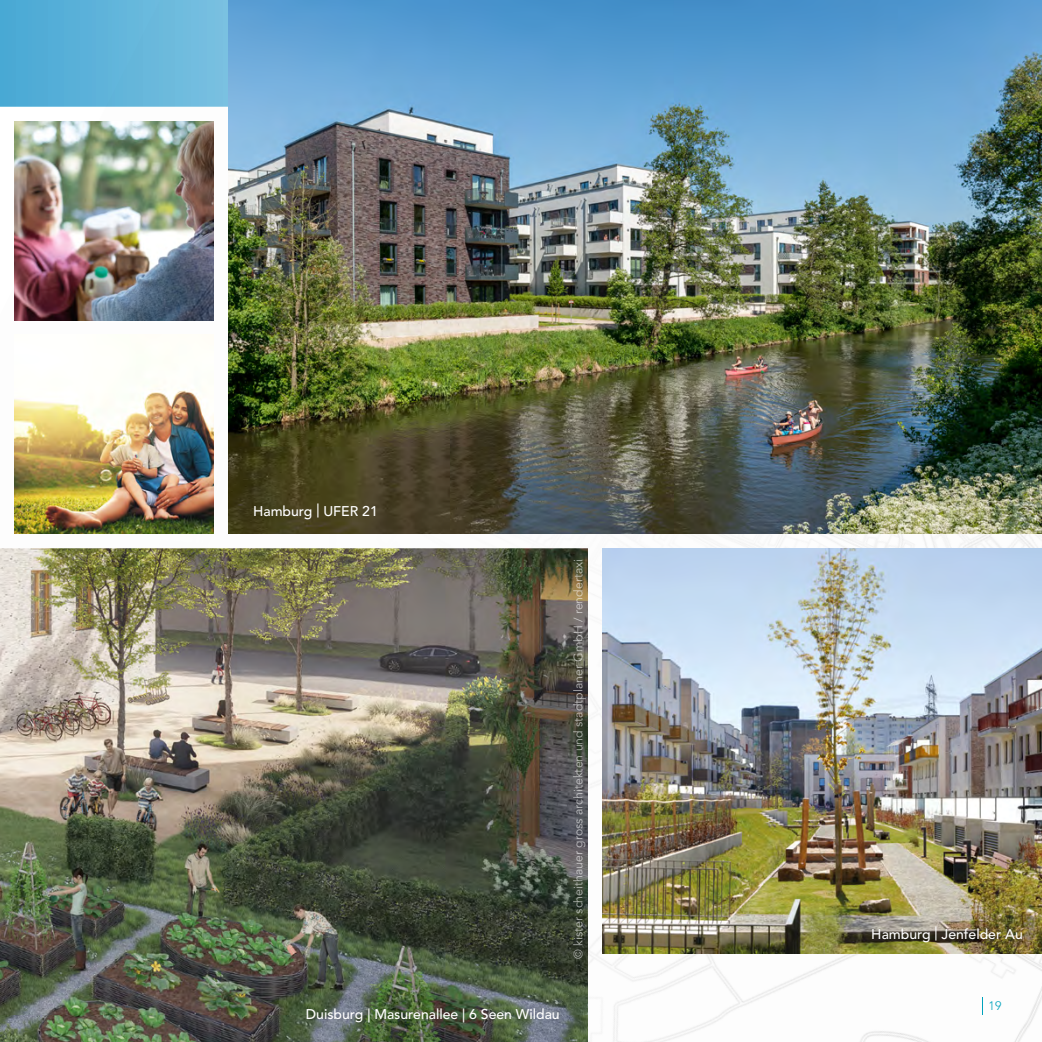
<style>
.page{position:relative;width:1042px;height:1042px;background:#fff}
.page>*{position:absolute;margin:0;border:0;box-sizing:border-box;transform-origin:0 0}
.t1{font:500 14px "Avenir LT Std";color:#fff}
.t2{font:12.25px "Avenir LT Std";color:#fff}
.t3{font:300 12.25px "Avenir LT Std";color:#00a2bc}
</style>
<div class="page">
<img style="left:14px;top:121px;width:1028px;height:921px">
<svg style="left:0;top:0;width:228px;height:107px;background:#60b4da"></svg>
<img style="left:0;top:122px;width:588px;height:920px">
<img style="left:228px;top:0;width:814px;height:533px">
<img style="left:603px;top:548px;width:439px;height:405px">
<img style="left:15px;top:122px;width:198px;height:198px">
<img style="left:15px;top:335px;width:198px;height:198px">
<svg style="left:982px;top:996px;width:1px;height:18px"></svg>
<p class="t1" style="left:253px;top:503px;width:126px">Hamburg | UFER 21</p>
<p class="t2" style="left:571px;top:959px;width:402px;rotate:-90deg">© kister scheithauer gross architekten und stadtplaner GmbH / rendertaxi</p>
<p class="t1" style="left:306px;top:1006px;width:255px">Duisburg | Masurenallee | 6 Seen Wildau</p>
<p class="t1" style="left:871px;top:925px;width:153px">Hamburg | Jenfelder Au</p>
<p class="t3" style="left:988px;top:998px;width:14px">19</p>
</div>
